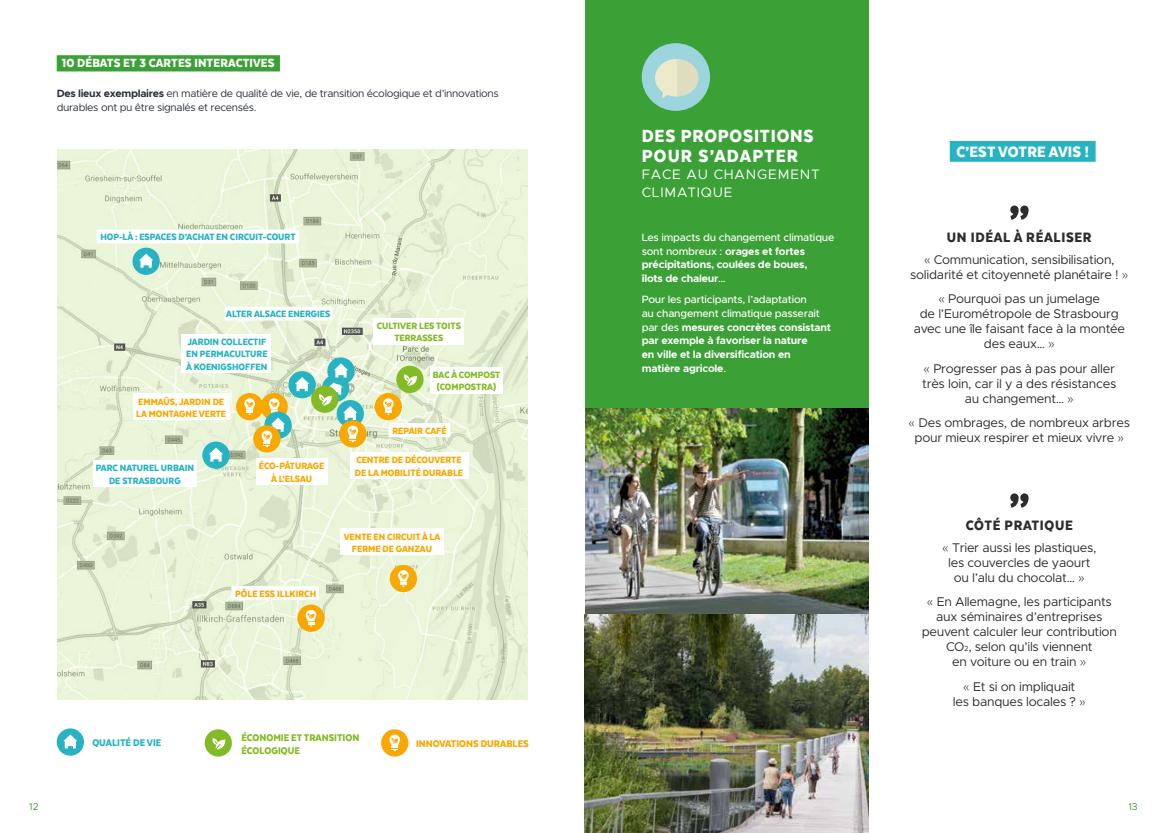
<style>
.page{position:relative;width:1170px;height:833px;background:#fff}
.page>*{position:absolute;margin:0;border:0;box-sizing:border-box;transform-origin:0 0}
.t1{font:900 52.25px "Texta Narrow";color:#2d2d2c}
.t2{font:900 20.38px/20px "Texta Narrow";letter-spacing:.04em;color:#fff}
.t3{font:900 17.62px "Texta Narrow";letter-spacing:.01em;color:#fff}
.t4{font:900 15.88px "Texta Narrow";letter-spacing:.04em;color:#2d2d2c}
.t5{font:900 13.75px "Texta Narrow";letter-spacing:.01em;color:#fff}
.t6{font:13.75px/17.5px "Metropolis";letter-spacing:.06em;color:#fff}
.t7{font:12.62px/15px "Metropolis";letter-spacing:-.02em;color:#2d2d2c;text-align:center}
.t8{font:900 11.25px/12.5px "Texta Narrow";color:#83bb26}
.t9{font:900 11.25px "Texta Narrow";color:#f8a800}
.t10{font:900 11.25px "Texta Narrow";color:#27b3c1}
.t11{font:700 10.62px/13.8px "Metropolis";letter-spacing:-.02em;color:#fff}
.t12{font:900 10.62px/12.5px "Texta Narrow";color:#f8a800}
.t13{font:900 10.62px/12.5px "Texta Narrow";color:#27b3c1;text-align:center}
.t14{font:10.62px/13.8px "Metropolis";letter-spacing:-.03em;color:#2c323b}
.t15{font:900 10.62px/12.5px "Texta Narrow";color:#83bb26;text-align:center}
.t16{font:10px "Metropolis";color:#3ba136}
.s1{font-weight:700}
.s2{font-weight:500}
.s3{font-family:"Gotham";font-weight:300}
.s4{font-size:7.38px}
</style>
<div class="page">
<div style="left:57px;top:55px;width:223px;height:16px;background:#3ba136"></div>
<img style="left:57px;top:150px;width:471px;height:549px">
<div style="left:202px;top:441px;width:27px;height:28px;background:#27b3c1;border-radius:50%"></div>
<svg style="left:209px;top:447px;width:14px;height:14px"></svg>
<div style="left:396px;top:366px;width:27px;height:27px;background:#83bb26;border-radius:50%"></div>
<svg style="left:404px;top:374px;width:13px;height:12px"></svg>
<div style="left:297px;top:604px;width:27px;height:28px;background:#f8a800;border-radius:50%"></div>
<svg style="left:305px;top:610px;width:11px;height:16px"></svg>
<div style="left:390px;top:565px;width:27px;height:27px;background:#f8a800;border-radius:50%"></div>
<svg style="left:398px;top:570px;width:10px;height:17px"></svg>
<div style="left:374px;top:393px;width:28px;height:27px;background:#f8a800;border-radius:50%"></div>
<svg style="left:383px;top:398px;width:10px;height:17px"></svg>
<div style="left:260px;top:393px;width:28px;height:27px;background:#f8a800;border-radius:50%"></div>
<div style="left:236px;top:393px;width:27px;height:27px;background:#f8a800;border-radius:50%"></div>
<svg style="left:244px;top:398px;width:11px;height:17px"></svg>
<div style="left:264px;top:411px;width:28px;height:28px;background:#27b3c1;border-radius:50%"></div>
<div style="left:288px;top:371px;width:28px;height:27px;background:#27b3c1;border-radius:50%"></div>
<svg style="left:295px;top:377px;width:14px;height:14px"></svg>
<div style="left:132px;top:248px;width:28px;height:27px;background:#27b3c1;border-radius:50%"></div>
<svg style="left:139px;top:254px;width:14px;height:14px"></svg>
<div style="left:336px;top:400px;width:28px;height:27px;background:#27b3c1;border-radius:50%"></div>
<div style="left:253px;top:425px;width:27px;height:27px;background:#f8a800;border-radius:50%"></div>
<svg style="left:261px;top:398px;width:24px;height:49px"></svg>
<div style="left:327px;top:357px;width:27px;height:28px;background:#27b3c1;border-radius:50%"></div>
<div style="left:311px;top:385px;width:27px;height:28px;background:#83bb26;border-radius:50%"></div>
<div style="left:339px;top:420px;width:27px;height:27px;background:#f8a800;border-radius:50%"></div>
<svg style="left:318px;top:363px;width:40px;height:79px"></svg>
<div style="left:57px;top:728px;width:27px;height:27px;background:#27b3c1;border-radius:50%"></div>
<svg style="left:63px;top:734px;width:14px;height:14px"></svg>
<div style="left:205px;top:729px;width:27px;height:27px;background:#83bb26;border-radius:50%"></div>
<svg style="left:212px;top:738px;width:13px;height:11px"></svg>
<div style="left:381px;top:729px;width:27px;height:27px;background:#f8a800;border-radius:50%"></div>
<svg style="left:389px;top:734px;width:11px;height:17px"></svg>
<div style="left:97px;top:229px;width:202px;height:14px;background:#fff"></div>
<div style="left:93px;top:460px;width:103px;height:26px;background:#fff"></div>
<div style="left:109px;top:473px;width:72px;height:14px;background:#fff"></div>
<div style="left:225px;top:307px;width:107px;height:13px;background:#fff"></div>
<div style="left:388px;top:423px;width:62px;height:14px;background:#fff"></div>
<div style="left:430px;top:366px;width:72px;height:27px;background:#fff"></div>
<div style="left:373px;top:318px;width:91px;height:26px;background:#fff"></div>
<div style="left:181px;top:334px;width:90px;height:38px;background:#fff"></div>
<div style="left:184px;top:359px;width:85px;height:14px;background:#fff"></div>
<div style="left:133px;top:393px;width:96px;height:27px;background:#fff"></div>
<div style="left:256px;top:458px;width:71px;height:26px;background:#fff"></div>
<div style="left:271px;top:471px;width:41px;height:14px;background:#fff"></div>
<div style="left:231px;top:586px;width:88px;height:14px;background:#fff"></div>
<div style="left:350px;top:452px;width:118px;height:27px;background:#fff"></div>
<div style="left:340px;top:528px;width:103px;height:27px;background:#fff"></div>
<div style="left:585px;top:0;width:283px;height:408px;background:#3ba136"></div>
<img style="left:584px;top:408px;width:284px;height:425px">
<div style="left:641px;top:43px;width:69px;height:68px;background:#9cd5dd;border-radius:50%"></div>
<svg style="left:655px;top:59px;width:43px;height:40px"></svg>
<div style="left:949px;top:141px;width:146px;height:21px;background:#27b3c1"></div>
<p class="t5" style="left:62px;top:56px;width:214px">10 DÉBATS ET 3 CARTES INTERACTIVES</p>
<p class="t14" style="left:57px;top:87px;width:443px"><span class="s1">Des lieux exemplaires</span> en matière de qualité de vie, de transition écologique et d’innovations durables ont pu être signalés et recensés.</p>
<p class="t13" style="left:100px;top:231px;width:196px">HOP-LÀ : ESPACES D’ACHAT EN CIRCUIT-COURT</p>
<p class="t13" style="left:226px;top:308px;width:106px">ALTER ALSACE ENERGIES</p>
<p class="t13" style="left:186px;top:335px;width:83px;text-align:left">JARDIN COLLECTIF<br>EN PERMACULTURE<br>À KOENIGSHOFFEN</p>
<p class="t12" style="left:136px;top:395px;width:91px">EMMAÜS, JARDIN DE<br>LA MONTAGNE VERTE</p>
<p class="t13" style="left:96px;top:461px;width:100px">PARC NATUREL URBAIN<br>DE STRASBOURG</p>
<p class="t12" style="left:259px;top:459px;width:67px;text-align:center">ÉCO-PÂTURAGE<br>À L’ELSAU</p>
<p class="t15" style="left:377px;top:319px;width:86px">CULTIVER LES TOITS<br>TERRASSES</p>
<p class="t15" style="left:433px;top:368px;width:69px">BAC À COMPOST (COMPOSTRA)</p>
<p class="t12" style="left:392px;top:424px;width:56px">REPAIR CAFÉ</p>
<p class="t12" style="left:355px;top:454px;width:110px">CENTRE DE DÉCOUVERTE<br>DE LA MOBILITÉ DURABLE</p>
<p class="t12" style="left:235px;top:587px;width:82px">PÔLE ESS ILLKIRCH</p>
<p class="t12" style="left:344px;top:530px;width:98px;text-align:center">VENTE EN CIRCUIT À LA<br>FERME DE GANZAU</p>
<p class="t10" style="left:92px;top:737px;width:71px">QUALITÉ DE VIE</p>
<p class="t8" style="left:241px;top:731px;width:119px">ÉCONOMIE ET TRANSITION<br>ÉCOLOGIQUE</p>
<p class="t9" style="left:416px;top:738px;width:114px">INNOVATIONS DURABLES</p>
<h2 class="t2" style="left:641px;top:125px;width:173px">DES PROPOSITIONS<br>POUR S’ADAPTER</h2>
<p class="t6" style="left:641px;top:166px;width:180px">FACE AU CHANGEMENT<br>CLIMATIQUE</p>
<p class="t11" style="left:641px;top:230px;width:194px"><span class="s2">Les impacts du changement climatique sont nombreux :</span> orages et fortes précipitations, coulées de boues,<br>îlots de chaleur<span class="s2">…</span></p>
<p class="t11" style="left:641px;top:292px;width:191px"><span class="s2">Pour les participants, l’adaptation<br>au changement climatique passerait par des</span> mesures concrètes consistant par exemple à favoriser la nature<br>en ville et la diversification en matière agricole<span class="s2">.</span></p>
<h3 class="t3" style="left:956px;top:142px;width:134px">C’EST VOTRE AVIS !</h3>
<h1 class="t1" style="left:1008px;top:194px;width:23px">”</h1>
<p class="t4" style="left:946px;top:229px;width:146px">UN IDÉAL À RÉALISER</p>
<p class="t7" style="left:910px;top:252px;width:220px"><span class="s3">«</span> Communication, sensibilisation, solidarité et citoyenneté planétaire ! <span class="s3">»</span></p>
<p class="t7" style="left:913px;top:291px;width:213px"><span class="s3">«</span> Pourquoi pas un jumelage<br>de l’Eurométropole de Strasbourg avec une île faisant face à la montée des eaux… <span class="s3">»</span></p>
<p class="t7" style="left:922px;top:361px;width:195px"><span class="s3">«</span> Progresser pas à pas pour aller très loin, car il y a des résistances au changement… <span class="s3">»</span></p>
<p class="t7" style="left:908px;top:415px;width:223px"><span class="s3">«</span> Des ombrages, de nombreux arbres pour mieux respirer et mieux vivre <span class="s3">»</span></p>
<h1 class="t1" style="left:1008px;top:482px;width:23px">”</h1>
<p class="t4" style="left:965px;top:516px;width:108px">CÔTÉ PRATIQUE</p>
<p class="t7" style="left:942px;top:540px;width:156px"><span class="s3">«</span> Trier aussi les plastiques, les couvercles de yaourt ou l’alu du chocolat… <span class="s3">»</span></p>
<p class="t7" style="left:921px;top:594px;width:196px"><span class="s3">«</span> En Allemagne, les participants aux séminaires d’entreprises peuvent calculer leur contribution<br>CO<span class="s4">2</span>, selon qu’ils viennent<br>en voiture ou en train <span class="s3">»</span></p>
<p class="t7" style="left:952px;top:679px;width:134px"><span class="s3">«</span> Et si on impliquait<br>les banques locales ? <span class="s3">»</span></p>
<p class="t16" style="left:29px;top:800px;width:11px">12</p>
<p class="t16" style="left:1128px;top:800px;width:11px">13</p>
</div>
